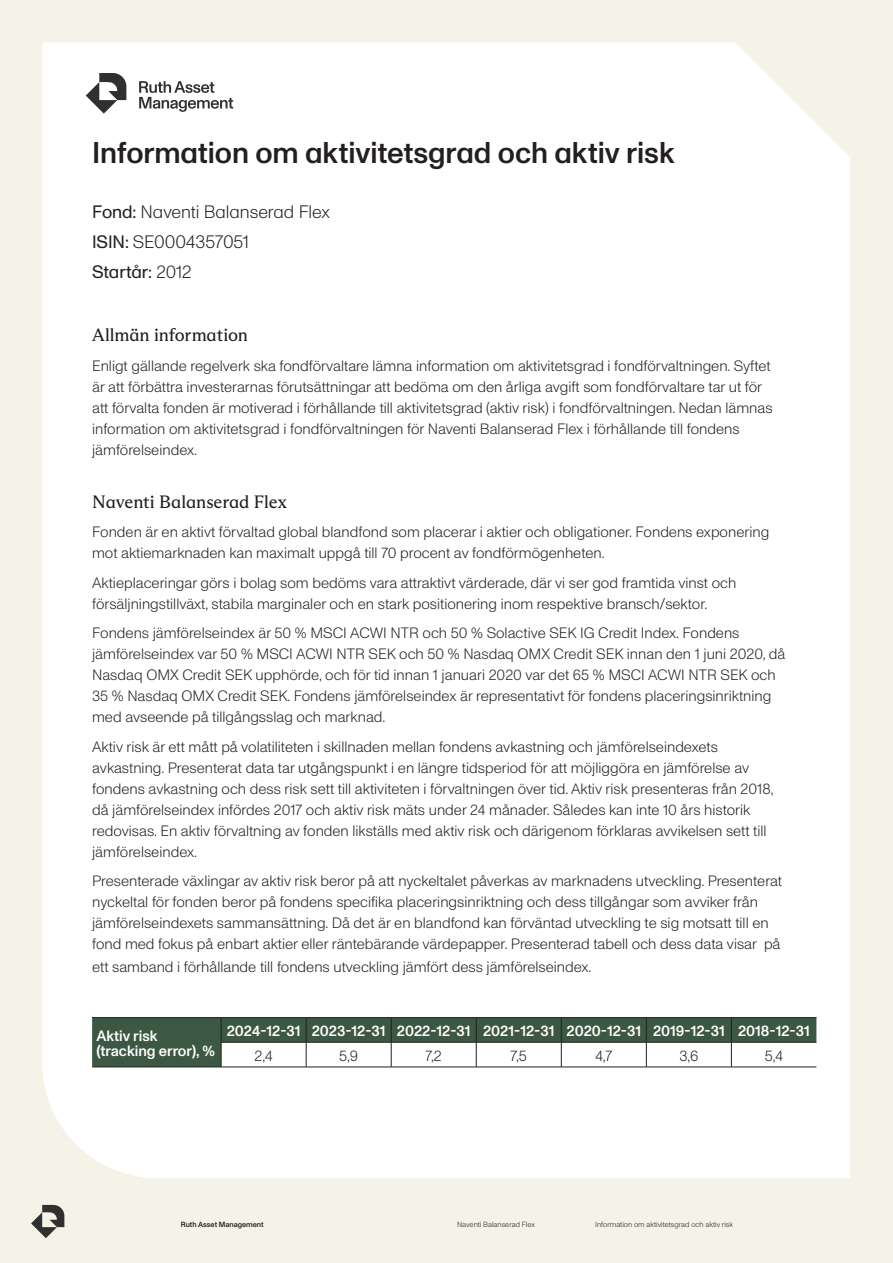
<style>
.page{position:relative;width:893px;height:1263px;background:#f5f3e7}
.page>*{position:absolute;margin:0;border:0;box-sizing:border-box;transform-origin:0 0}
.H2_Headline{font:500 30px "ABC Monument Grotesk";letter-spacing:-.005em;color:#231f20}
.H5_Headline_Serif{font:300 18px "ABC Monument Grotesk";letter-spacing:-.005em;color:#231f20}
.H5_Headline_Serif-2{font:18px "ABC Arizona Mix";letter-spacing:-.005em;color:#231f20}
.H5_Headline_Serif-3{font:18px "ABC Monument Grotesk";letter-spacing:-.005em;color:#231f20}
.B2_Left{font:300 15px/21px "ABC Monument Grotesk";color:#231f20}
.F3_Footnote_Medium{font:500 15px/15px "ABC Monument Grotesk";color:#fff}
.F3_Footnote_Medium-2{font:300 15px "ABC Monument Grotesk";color:#231f20}
.F1_Footnote{font:300 7.5px "ABC Monument Grotesk";color:#231f20}
.F1_Footnote-2{font:500 7.5px "ABC Monument Grotesk";color:#231f20}
.s1{font-weight:400}
.s2{font-weight:300}
</style>
<div class="page">
<div style="left:42px;top:43px;width:808px;height:1135px;background:#fff"></div>
<svg style="left:31px;top:1205px;width:33px;height:33px"></svg>
<svg style="left:92px;top:1017px;width:724px;height:50px;background:#859488"></svg>
<hr style="left:92px;top:1067px;width:129px;height:1px;background:#231f20">
<hr style="left:221px;top:1067px;width:85px;height:1px;background:#231f20">
<hr style="left:306px;top:1067px;width:85px;height:1px;background:#231f20">
<hr style="left:391px;top:1067px;width:85px;height:1px;background:#231f20">
<hr style="left:476px;top:1067px;width:85px;height:1px;background:#231f20">
<hr style="left:561px;top:1067px;width:85px;height:1px;background:#231f20">
<hr style="left:646px;top:1067px;width:85px;height:1px;background:#231f20">
<hr style="left:731px;top:1067px;width:85px;height:1px;background:#231f20">
<svg style="left:139px;top:81px;width:94px;height:31px;background:#c3c3c3"></svg>
<svg style="left:86px;top:73px;width:40px;height:41px;background:#a0a0a0"></svg>
<p class="H2_Headline" style="left:92px;top:135px;width:584px">Information om aktivitetsgrad och aktiv risk</p>
<p class="H5_Headline_Serif" style="left:92px;top:202px;width:239px"><span class="s1">Fond:</span> Naventi Balanserad Flex</p>
<p class="H5_Headline_Serif" style="left:92px;top:232px;width:158px"><span class="s1">ISIN:</span> SE0004357051</p>
<p class="H5_Headline_Serif-3" style="left:92px;top:262px;width:101px">Startår: <span class="s2">2012</span></p>
<p class="H5_Headline_Serif-2" style="left:92px;top:324px;width:157px">Allmän information</p>
<p class="B2_Left" style="left:92px;top:355px;width:682px">Enligt gällande regelverk ska fondförvaltare lämna information om aktivitetsgrad i fondförvaltningen. Syftet är att förbättra investerarnas förutsättningar att bedöma om den årliga avgift som fondförvaltare tar ut för att förvalta fonden är motiverad i förhållande till aktivitetsgrad (aktiv risk) i fondförvaltningen. Nedan lämnas information om aktivitetsgrad i fondförvaltningen för Naventi Balanserad Flex i förhållande till fondens jämförelseindex.</p>
<p class="H5_Headline_Serif-2" style="left:92px;top:491px;width:196px">Naventi Balanserad Flex</p>
<p class="B2_Left" style="left:92px;top:521px;width:679px">Fonden är en aktivt förvaltad global blandfond som placerar i aktier och obligationer. Fondens exponering mot aktiemarknaden kan maximalt uppgå till 70 procent av fondförmögenheten.</p>
<p class="B2_Left" style="left:92px;top:572px;width:646px">Aktieplaceringar görs i bolag som bedöms vara attraktivt värderade, där vi ser god framtida vinst och försäljningstillväxt, stabila marginaler och en stark positionering inom respektive bransch/sektor.</p>
<p class="B2_Left" style="left:92px;top:622px;width:695px">Fondens jämförelseindex är 50 % MSCI ACWI NTR och 50 % Solactive SEK IG Credit Index. Fondens jämförelseindex var 50 % MSCI ACWI NTR SEK och 50 % Nasdaq OMX Credit SEK innan den 1 juni 2020, då Nasdaq OMX Credit SEK upphörde, och för tid innan 1 januari 2020 var det 65 % MSCI ACWI NTR SEK och 35 % Nasdaq OMX Credit SEK. Fondens jämförelseindex är representativt för fondens placeringsinriktning med avseende på tillgångsslag och marknad.</p>
<p class="B2_Left" style="left:92px;top:736px;width:683px">Aktiv risk är ett mått på volatiliteten i skillnaden mellan fondens avkastning och jämförelseindexets avkastning. Presenterat data tar utgångspunkt i en längre tidsperiod för att möjliggöra en jämförelse av fondens avkastning och dess risk sett till aktiviteten i förvaltningen över tid. Aktiv risk presenteras från 2018, då jämförelseindex infördes 2017 och aktiv risk mäts under 24 månader. Således kan inte 10 års historik redovisas. En aktiv förvaltning av fonden likställs med aktiv risk och därigenom förklaras avvikelsen sett till jämförelseindex.</p>
<p class="B2_Left" style="left:92px;top:870px;width:691px">Presenterade växlingar av aktiv risk beror på att nyckeltalet påverkas av marknadens utveckling. Presenterat nyckeltal för fonden beror på fondens specifika placeringsinriktning och dess tillgångar som avviker från jämförelseindexets sammansättning. Då det är en blandfond kan förväntad utveckling te sig motsatt till en fond med fokus på enbart aktier eller räntebärande värdepapper. Presenterad tabell och dess data visar på</p>
<p class="B2_Left" style="left:92px;top:956px;width:501px">ett samband i förhållande till fondens utveckling jämfört dess jämförelseindex.</p>
<p class="F3_Footnote_Medium" style="left:96px;top:1028px;width:120px">Aktiv risk (tracking error), %</p>
<p class="F3_Footnote_Medium" style="left:227px;top:1023px;width:75px">2024-12-31</p>
<p class="F3_Footnote_Medium" style="left:312px;top:1023px;width:75px">2023-12-31</p>
<p class="F3_Footnote_Medium" style="left:397px;top:1023px;width:75px">2022-12-31</p>
<p class="F3_Footnote_Medium" style="left:483px;top:1023px;width:73px">2021-12-31</p>
<p class="F3_Footnote_Medium" style="left:566px;top:1023px;width:76px">2020-12-31</p>
<p class="F3_Footnote_Medium" style="left:653px;top:1023px;width:73px">2019-12-31</p>
<p class="F3_Footnote_Medium" style="left:738px;top:1023px;width:73px">2018-12-31</p>
<p class="F3_Footnote_Medium-2" style="left:255px;top:1047px;width:19px">2,4</p>
<p class="F3_Footnote_Medium-2" style="left:339px;top:1047px;width:20px">5,9</p>
<p class="F3_Footnote_Medium-2" style="left:426px;top:1047px;width:18px">7,2</p>
<p class="F3_Footnote_Medium-2" style="left:511px;top:1047px;width:18px">7,5</p>
<p class="F3_Footnote_Medium-2" style="left:595px;top:1047px;width:18px">4,7</p>
<p class="F3_Footnote_Medium-2" style="left:679px;top:1047px;width:20px">3,6</p>
<p class="F3_Footnote_Medium-2" style="left:765px;top:1047px;width:20px">5,4</p>
<p class="F1_Footnote-2" style="left:181px;top:1220px;width:85px">Ruth Asset Management</p>
<p class="F1_Footnote" style="left:457px;top:1220px;width:79px">Naventi Balanserad Flex</p>
<p class="F1_Footnote" style="left:595px;top:1220px;width:139px">Information om aktivitetsgrad och aktiv risk</p>
</div>
